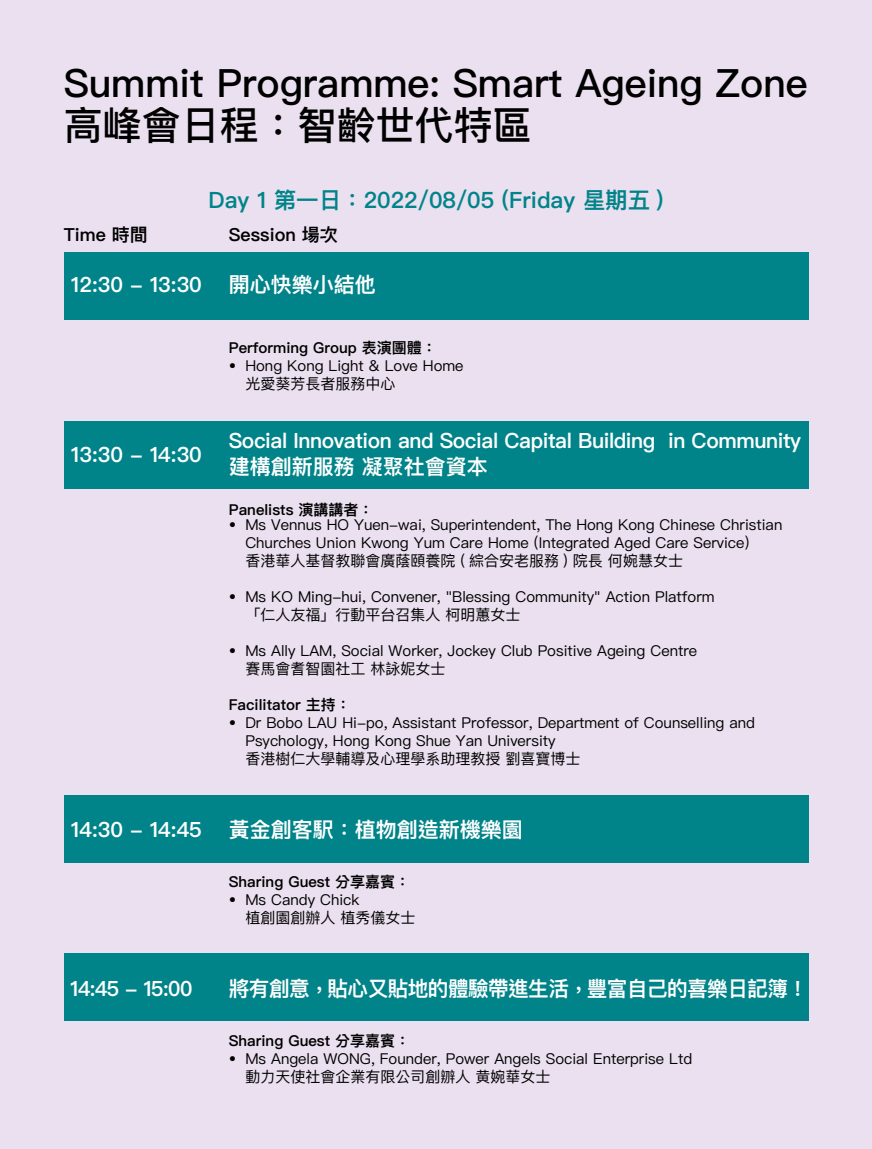
<style>
.page{position:relative;width:872px;height:1149px;background:#fff}
.page>*{position:absolute;margin:0;border:0;box-sizing:border-box;transform-origin:0 0}
.t1{font:500 39px/42px "Ping Fang TC";letter-spacing:-.005em;color:#000}
.t2{font:600 22.5px "Ping Fang TC";color:#008489}
.t3{font:600 21px/25.5px "Ping Fang TC";letter-spacing:-.02em;color:#fff}
.t4{font:600 21px "Ping Fang TC";color:#fff}
.t5{font:600 18px "Ping Fang TC";color:#000}
.t6{font:15px/18px "Ping Fang TC";color:#000}
.t7{font:600 15px "Ping Fang TC";color:#000}
</style>
<div class="page">
<div style="left:0;top:0;width:872px;height:1148px;background:#eae0ef"></div>
<div style="left:64px;top:252px;width:744px;height:67px;background:#008489"></div>
<div style="left:64px;top:421px;width:744px;height:67px;background:#008489"></div>
<div style="left:64px;top:795px;width:744px;height:67px;background:#008489"></div>
<div style="left:64px;top:952px;width:744px;height:67px;background:#008489"></div>
<h1 class="t1" style="left:64px;top:62px;width:745px">Summit Programme: Smart Ageing Zone高峰會日程：智齡世代特區</h1>
<h2 class="t2" style="left:209px;top:186px;width:456px">Day 1 第一日：2022/08/05 (Friday 星期五 )</h2>
<p class="t5" style="left:64px;top:224px;width:86px">Time 時間</p>
<p class="t5" style="left:229px;top:224px;width:111px">Session 場次</p>
<h3 class="t3" style="left:71px;top:271px;width:133px">12:30 - 13:30</h3>
<h3 class="t4" style="left:229px;top:271px;width:148px">開心快樂小結他</h3>
<h3 class="t3" style="left:71px;top:441px;width:133px">13:30 - 14:30</h3>
<p class="t7" style="left:229px;top:338px;width:210px">Performing Group 表演團體：</p>
<p class="t6" style="left:245px;top:356px;width:220px;text-indent:-16px">• Hong Kong Light &amp; Love Home光愛葵芳長者服務中心</p>
<h3 class="t3" style="left:229px;top:427px;width:573px">Social Innovation and Social Capital Building in Community建構創新服務 凝聚社會資本</h3>
<p class="t7" style="left:229px;top:500px;width:146px">Panelists 演講講者：</p>
<p class="t6" style="left:245px;top:515px;width:538px;text-indent:-16px">• Ms Vennus HO Yuen-wai, Superintendent, The Hong Kong Chinese Christian<br>Churches Union Kwong Yum Care Home (Integrated Aged Care Service)<br>香港華人基督教聯會廣蔭頤養院 ( 綜合安老服務 ) 院長何婉慧女士</p>
<p class="t6" style="left:245px;top:587px;width:471px;text-indent:-16px">• Ms KO Ming-hui, Convener, "Blessing Community" Action Platform「仁人友福」行動平台召集人柯明蕙女士</p>
<p class="t6" style="left:245px;top:641px;width:453px;text-indent:-16px">• Ms Ally LAM, Social Worker, Jockey Club Positive Ageing Centre賽馬會耆智園社工林詠妮女士</p>
<p class="t7" style="left:229px;top:695px;width:123px">Facilitator 主持：</p>
<p class="t6" style="left:245px;top:713px;width:511px;text-indent:-16px">• Dr Bobo LAU Hi-po, Assistant Professor, Department of Counselling and<br>Psychology, Hong Kong Shue Yan University<br>香港樹仁大學輔導及心理學系助理教授劉喜寶博士</p>
<h3 class="t3" style="left:71px;top:816px;width:133px">14:30 - 14:45</h3>
<h3 class="t4" style="left:229px;top:816px;width:295px">黃金創客駅：植物創造新機樂園</h3>
<p class="t7" style="left:229px;top:872px;width:183px">Sharing Guest 分享嘉賓：</p>
<p class="t6" style="left:245px;top:890px;width:171px;text-indent:-16px">• Ms Candy Chick<br>植創園創辦人植秀儀女士</p>
<h3 class="t3" style="left:70px;top:975px;width:124px">14:45 - 15:00</h3>
<h3 class="t3" style="left:229px;top:975px;width:581px">將有創意，貼心又貼地的體驗帶進生活，豐富自己的喜樂日記簿！</h3>
<p class="t7" style="left:229px;top:1031px;width:183px">Sharing Guest 分享嘉賓：</p>
<p class="t6" style="left:245px;top:1049px;width:448px;text-indent:-16px">• Ms Angela WONG, Founder, Power Angels Social Enterprise Ltd動力天使社會企業有限公司創辧人黄婉華女士</p>
</div>
